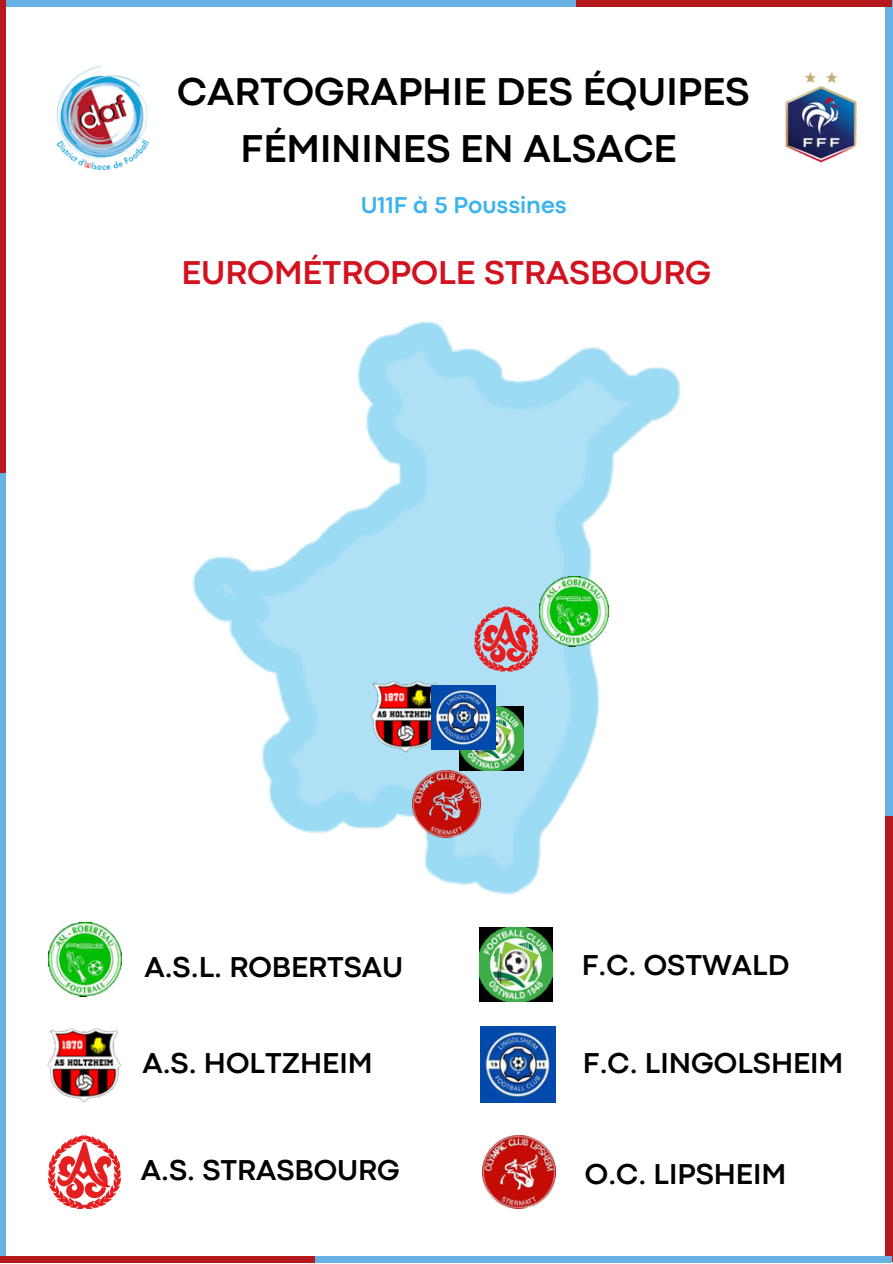
<style>
.page{position:relative;width:893px;height:1264px;background:#fff}
.page>*{position:absolute;margin:0;border:0;box-sizing:border-box;transform-origin:0 0}
.t1{font:700 40.5px/56.2px "Codec Pro";color:#000;text-align:center}
.t2{font:700 34.5px "Codec Pro";color:#d3121f}
.t3{font:700 30px "Codec Pro";color:#000}
.t4{font:700 24px "Codec Pro";color:#3ab3ef}
</style>
<div class="page">
<div style="left:885px;top:1px;width:7px;height:922px;background:#67b2e3"></div>
<div style="left:885px;top:816px;width:7px;height:445px;background:#b4191c"></div>
<div style="left:0;top:0;width:652px;height:6px;background:#67b2e3"></div>
<div style="left:576px;top:0;width:315px;height:6px;background:#b4191c"></div>
<div style="left:0;top:380px;width:5px;height:882px;background:#67b2e3"></div>
<div style="left:0;top:0;width:5px;height:473px;background:#b4191c"></div>
<div style="left:239px;top:1255px;width:652px;height:7px;background:#67b2e3"></div>
<div style="left:0;top:1255px;width:315px;height:7px;background:#b4191c"></div>
<img style="left:56px;top:65px;width:94px;height:106px">
<img style="left:785px;top:72px;width:72px;height:91px">
<img style="left:47px;top:1028px;width:74px;height:75px">
<img style="left:49px;top:1135px;width:72px;height:73px">
<img style="left:483px;top:1135px;width:73px;height:73px">
<img style="left:192px;top:321px;width:488px;height:607px">
<img style="left:369px;top:680px;width:75px;height:73px">
<svg style="left:474px;top:606px;width:64px;height:65px;background:#c9818d"></svg>
<img style="left:540px;top:577px;width:68px;height:69px">
<img style="left:49px;top:922px;width:73px;height:74px">
<img style="left:480px;top:1026px;width:75px;height:76px">
<img style="left:459px;top:706px;width:64px;height:64px">
<img style="left:412px;top:770px;width:68px;height:67px">
<img style="left:432px;top:685px;width:64px;height:64px">
<img style="left:479px;top:928px;width:73px;height:73px">
<p class="t1" style="left:177px;top:67px;width:573px">CARTOGRAPHIE DES ÉQUIPES<br>FÉMININES EN ALSACE</p>
<p class="t4" style="left:361px;top:197px;width:207px">U11F à 5 Poussines</p>
<p class="t2" style="left:181px;top:260px;width:531px">EUROMÉTROPOLE STRASBOURG</p>
<p class="t3" style="left:144px;top:955px;width:260px">A.S.L. ROBERTSAU</p>
<p class="t3" style="left:142px;top:1052px;width:232px">A.S. HOLTZHEIM</p>
<p class="t3" style="left:581px;top:954px;width:209px">F.C. OSTWALD</p>
<p class="t3" style="left:582px;top:1052px;width:262px">F.C. LINGOLSHEIM</p>
<p class="t3" style="left:141px;top:1159px;width:260px">A.S. STRASBOURG</p>
<p class="t3" style="left:585px;top:1162px;width:203px">O.C. LIPSHEIM</p>
</div>
